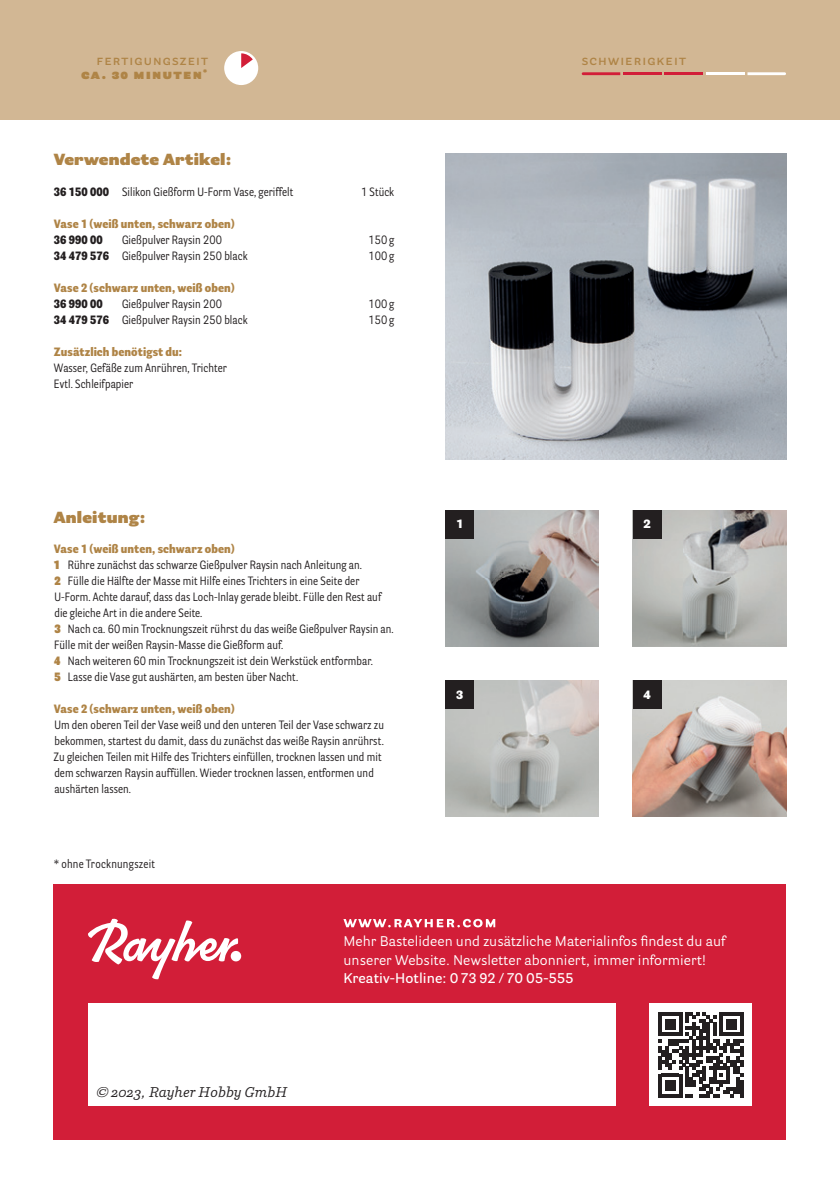
<style>
.page{position:relative;width:840px;height:1191px;background:#fff}
.page>*{position:absolute;margin:0;border:0;box-sizing:border-box;transform-origin:0 0}
.t1{font:900 16px "Parry Grotesque Pro";letter-spacing:.01em;color:#af8446}
.t2{font:14px/18px "Parry Grotesque Pro";letter-spacing:.005em;color:#fff}
.t3{font:600 14px/14px "Parry Grotesque Pro";letter-spacing:.08em;color:#af8446;text-align:right}
.t4{font:600 14px "Parry Grotesque Pro";letter-spacing:.005em;color:#fff}
.t5{font:italic 14px "Parry Pro";letter-spacing:.01em;color:#231f20}
.t6{font:12px/16px "Parry Grot Con Pro";letter-spacing:.005em;color:#231f20}
.t7{font:900 12px "Parry Grot Con Pro";letter-spacing:.005em;color:#af8446}
.t8{font:900 12px "Parry Grot Con Pro";letter-spacing:.005em;color:#231f20}
.t9{font:900 12px "Parry Grotesque Pro";color:#fff}
.s1{font-weight:900}
.s2{font-weight:900;color:#af8446}
</style>
<div class="page">
<div style="left:54px;top:884px;width:731px;height:256px;background:#d21e38"></div>
<div style="left:0;top:0;width:839px;height:119px;background:#d2b794"></div>
<div style="left:88px;top:1003px;width:527px;height:103px;background:#fff"></div>
<img style="left:445px;top:510px;width:153px;height:136px">
<img style="left:632px;top:680px;width:153px;height:136px">
<img style="left:445px;top:680px;width:153px;height:136px">
<img style="left:632px;top:510px;width:153px;height:136px">
<div style="left:224px;top:51px;width:34px;height:34px;background:#fff;border-radius:50%"></div>
<svg style="left:241px;top:53px;width:12px;height:15px"></svg>
<svg style="left:581px;top:72px;width:39px;height:3px"></svg>
<hr style="left:622px;top:72px;width:39px;height:3px;background:#d21e38">
<hr style="left:664px;top:72px;width:38px;height:3px;background:#d21e38">
<hr style="left:705px;top:72px;width:39px;height:3px;background:#fff">
<svg style="left:747px;top:72px;width:38px;height:3px"></svg>
<svg style="left:343px;top:919px;width:152px;height:8px"></svg>
<svg style="left:88px;top:918px;width:150px;height:61px"></svg>
<div style="left:230px;top:951px;width:11px;height:10px;background:#fff;border-radius:50%"></div>
<div style="left:649px;top:1003px;width:102px;height:103px;background:#fff"></div>
<svg style="left:658px;top:1012px;width:85px;height:85px"></svg>
<img style="left:445px;top:153px;width:340px;height:306px">
<div style="left:445px;top:510px;width:28px;height:29px;background:#231f20"></div>
<div style="left:445px;top:680px;width:28px;height:29px;background:#231f20"></div>
<div style="left:632px;top:510px;width:29px;height:29px;background:#231f20"></div>
<div style="left:632px;top:680px;width:29px;height:29px;background:#231f20"></div>
<p class="t3" style="left:81px;top:53px;width:127px">fertigungszeit <span class="s1">ca. 30 minuten</span><sup>*</sup></p>
<h1 class="t1" style="left:54px;top:148px;width:179px">Verwendete Artikel:</h1>
<p class="t6" style="left:54px;top:184px;width:241px"><span class="s1">36 150 000</span> Silikon Gießform U-Form Vase, geriffelt</p>
<p class="t6" style="left:361px;top:184px;width:35px">1 Stück</p>
<p class="t7" style="left:54px;top:215px;width:182px">Vase 1 (weiß unten, schwarz oben)</p>
<p class="t8" style="left:54px;top:231px;width:50px">36 990 00</p>
<p class="t6" style="left:122px;top:232px;width:101px">Gießpulver Raysin 200</p>
<p class="t6" style="left:368px;top:232px;width:27px">150 g</p>
<p class="t6" style="left:54px;top:248px;width:195px"><span class="s1">34 479 576</span> Gießpulver Raysin 250 black</p>
<p class="t6" style="left:368px;top:248px;width:27px">100 g</p>
<p class="t7" style="left:54px;top:279px;width:182px">Vase 2 (schwarz unten, weiß oben)</p>
<p class="t8" style="left:54px;top:295px;width:50px">36 990 00</p>
<p class="t6" style="left:122px;top:296px;width:101px">Gießpulver Raysin 200</p>
<p class="t6" style="left:368px;top:296px;width:27px">100 g</p>
<p class="t6" style="left:54px;top:312px;width:195px"><span class="s1">34 479 576</span> Gießpulver Raysin 250 black</p>
<p class="t6" style="left:368px;top:312px;width:27px">150 g</p>
<p class="t7" style="left:54px;top:343px;width:130px">Zusätzlich benötigst du:</p>
<p class="t6" style="left:54px;top:360px;width:174px">Wasser, Gefäße zum Anrühren, Trichter<br>Evtl. Schleifpapier</p>
<h1 class="t1" style="left:54px;top:505px;width:93px">Anleitung:</h1>
<p class="t6" style="left:54px;top:541px;width:341px"><span class="s2">Vase 1 (weiß unten, schwarz oben)<br></span><span class="s2">1</span> Rühre zunächst das schwarze Gießpulver Raysin nach Anleitung an.<br><span class="s2">2</span> Fülle die Hälfte der Masse mit Hilfe eines Trichters in eine Seite der U-Form. Achte darauf, dass das Loch-Inlay gerade bleibt. Fülle den Rest auf die gleiche Art in die andere Seite.<br><span class="s2">3</span> Nach ca. 60 min Trocknungszeit rührst du das weiße Gießpulver Raysin an.<br>Fülle mit der weißen Raysin-Masse die Gießform auf.<br><span class="s2">4</span> Nach weiteren 60 min Trocknungszeit ist dein Werkstück entformbar.<br><span class="s2">5</span> Lasse die Vase gut aushärten, am besten über Nacht.</p>
<p class="t7" style="left:54px;top:701px;width:182px">Vase 2 (schwarz unten, weiß oben)</p>
<p class="t6" style="left:53px;top:717px;width:332px">Um den oberen Teil der Vase weiß und den unteren Teil der Vase schwarz zu bekommen, startest du damit, dass du zunächst das weiße Raysin anrührst.<br>Zu gleichen Teilen mit Hilfe des Trichters einfüllen, trocknen lassen und mit dem schwarzen Raysin auffüllen. Wieder trocknen lassen, entformen und aushärten lassen.</p>
<p class="t6" style="left:54px;top:855px;width:103px">* ohne Trocknungszeit</p>
<p class="t9" style="left:456px;top:515px;width:7px">1</p>
<p class="t9" style="left:456px;top:686px;width:9px">3</p>
<p class="t3" style="left:581px;top:53px;width:104px">schwierigkeit</p>
<p class="t9" style="left:643px;top:515px;width:9px">2</p>
<p class="t9" style="left:643px;top:686px;width:9px">4</p>
<p class="t5" style="left:96px;top:1082px;width:192px">© 2023, Rayher Hobby GmbH</p>
<p class="t2" style="left:343px;top:932px;width:383px">Mehr Bastelideen und zusätzliche Materialinfos findest du auf unserer Website. Newsletter abonniert, immer informiert!</p>
<p class="t4" style="left:343px;top:967px;width:231px">Kreativ-Hotline: 0 73 92 / 70 05-555</p>
</div>
